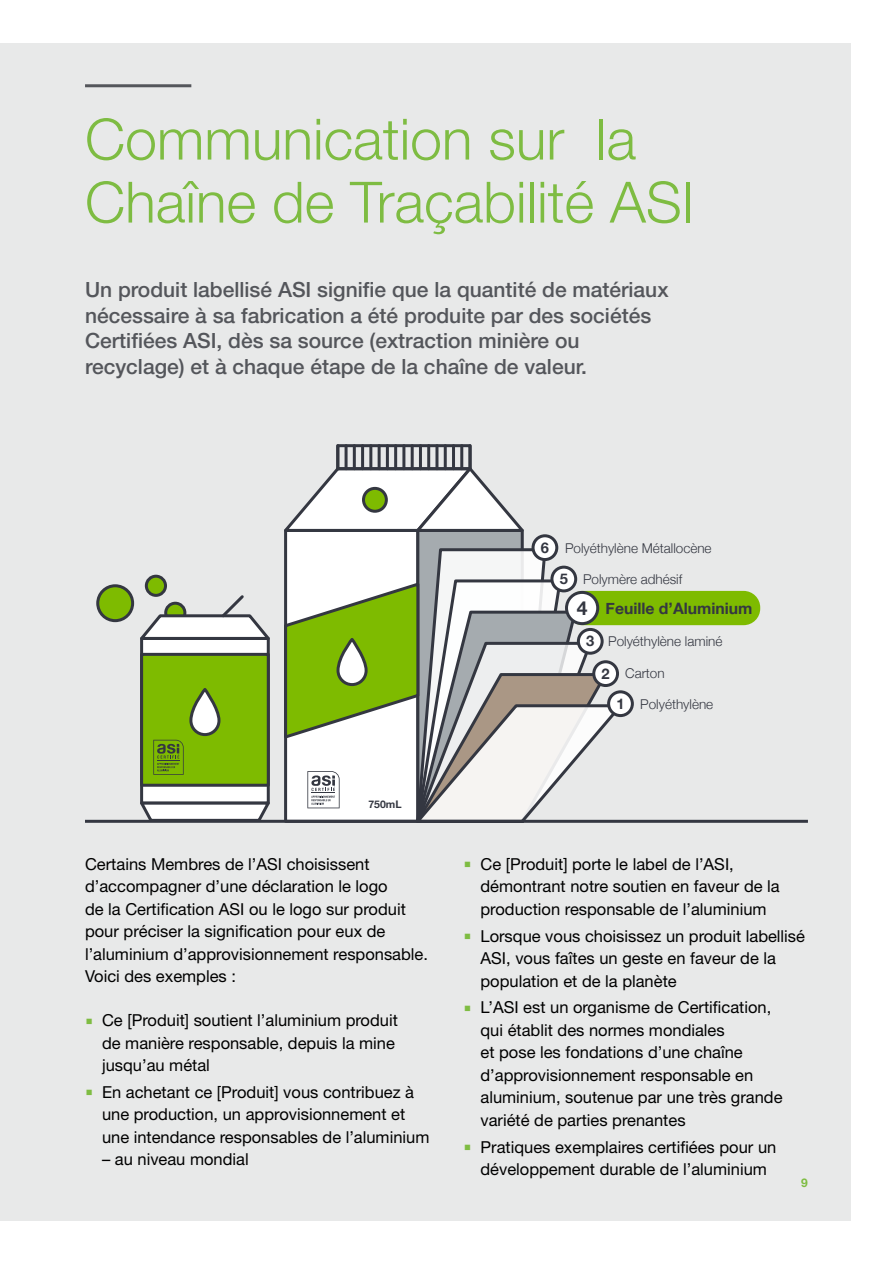
<style>
.page{position:relative;width:893px;height:1263px;background:#fff}
.page>*{position:absolute;margin:0;border:0;box-sizing:border-box;transform-origin:0 0}
.t1{font:300 57px/63px "Helvetica Neue LT";color:#7ebc42}
.t2{font:500 21px/25.5px "Helvetica Neue LT";color:#54565b}
.t3{font:700 19.2px "Helvetica Neue";color:#343741}
.t4{font:16.5px/22.5px "Helvetica Neue LT";color:#000}
.t5{font:700 15.75px "Helvetica Neue";color:#343741}
.t6{font:700 14.7px "Helvetica Neue";color:#343741}
.t7{font:300 13.5px "Helvetica Neue";color:#343741}
.t8{font:700 12px "Helvetica Neue LT";color:#7ebc42}
.t9{font:700 10.5px "Helvetica Neue";color:#343741}
.s1{color:#7ebc42}
</style>
<div class="page">
<div style="left:0;top:43px;width:850px;height:1177px;background:#e8e9e9"></div>
<hr style="left:85px;top:84px;width:106px;height:3px;background:#54565b">
<div style="left:146px;top:576px;width:20px;height:19px;background:#7ebb00;border-radius:50%"></div>
<div style="left:145px;top:575px;width:22px;height:22px;border:3px solid #343741;border-radius:50%"></div>
<div style="left:142px;top:638px;width:126px;height:165px;background:#fff"></div>
<svg style="left:137px;top:800px;width:136px;height:20px"></svg>
<div style="left:142px;top:654px;width:126px;height:131px;background:#7ebb00"></div>
<div style="left:140px;top:653px;width:130px;height:134px;border:3px solid #343741"></div>
<div style="left:98px;top:586px;width:35px;height:35px;background:#7ebb00;border-radius:50%"></div>
<div style="left:96px;top:584px;width:38px;height:38px;border:3px solid #343741;border-radius:50%"></div>
<svg style="left:140px;top:592px;width:130px;height:49px"></svg>
<svg style="left:153px;top:740px;width:31px;height:35px"></svg>
<div style="left:286px;top:530px;width:132px;height:291px;background:#fff"></div>
<div style="left:418px;top:530px;width:104px;height:291px;background:#a5abaf"></div>
<svg style="left:284px;top:464px;width:240px;height:71px"></svg>
<div style="left:336px;top:444px;width:136px;height:26px;border:3px solid #343741"></div>
<hr style="left:345px;top:446px;width:3px;height:23px;background:#343741">
<hr style="left:361px;top:446px;width:3px;height:23px;background:#343741">
<hr style="left:369px;top:446px;width:3px;height:23px;background:#343741">
<hr style="left:378px;top:446px;width:3px;height:23px;background:#343741">
<hr style="left:386px;top:446px;width:3px;height:23px;background:#343741">
<hr style="left:394px;top:446px;width:3px;height:23px;background:#343741">
<hr style="left:402px;top:446px;width:3px;height:23px;background:#343741">
<hr style="left:411px;top:446px;width:3px;height:23px;background:#343741">
<hr style="left:419px;top:446px;width:3px;height:23px;background:#343741">
<hr style="left:427px;top:446px;width:3px;height:23px;background:#343741">
<hr style="left:435px;top:446px;width:3px;height:23px;background:#343741">
<hr style="left:444px;top:446px;width:3px;height:23px;background:#343741">
<hr style="left:452px;top:446px;width:3px;height:23px;background:#343741">
<hr style="left:460px;top:446px;width:3px;height:23px;background:#343741">
<hr style="left:469px;top:446px;width:3px;height:23px;background:#343741">
<hr style="left:353px;top:446px;width:3px;height:23px;background:#343741">
<hr style="left:336px;top:446px;width:3px;height:23px;background:#343741">
<div style="left:363px;top:488px;width:23px;height:23px;background:#7ebb00;border-radius:50%"></div>
<div style="left:362px;top:487px;width:26px;height:26px;border:3px solid #343741;border-radius:50%"></div>
<hr style="left:85px;top:820px;width:723px;height:3px;background:#343741">
<svg style="left:191px;top:689px;width:28px;height:46px"></svg>
<div style="left:189px;top:688px;width:31px;height:48px;border:3px solid #343741;border-radius:14px"></div>
<div style="left:533px;top:536px;width:24px;height:23px;background:#fff;border-radius:50%"></div>
<div style="left:532px;top:534px;width:26px;height:27px;border:3px solid #343741;border-radius:50%"></div>
<svg style="left:609px;top:692px;width:23px;height:23px"></svg>
<div style="left:607px;top:690px;width:27px;height:27px;border:3px solid #343741;border-radius:50%"></div>
<div style="left:566px;top:591px;width:194px;height:34px;background:#7ebb00;border-radius:17px"></div>
<svg style="left:283px;top:546px;width:342px;height:277px"></svg>
<h1 class="t1" style="left:85px;top:107px;width:611px">Communication sur la<br>Chaîne de Traçabilité ASI</h1>
<p class="t2" style="left:85px;top:277px;width:585px">Un produit labellisé ASI signifie que la quantité de matériaux nécessaire à sa fabrication a été produite par des sociétés Certifiées ASI, dès sa source (extraction minière ou recyclage) et à chaque étape de la chaîne de valeur.</p>
<p class="t9" style="left:368px;top:795px;width:35px">750mL</p>
<p class="t4" style="left:85px;top:852px;width:344px">Certains Membres de l’ASI choisissent d’accompagner d’une déclaration le logo<br>de la Certification ASI ou le logo sur produit pour préciser la signification pour eux de l’aluminium d’approvisionnement responsable.<br>Voici des exemples :</p>
<p class="t4" style="left:102px;top:1009px;width:297px;text-indent:-17px"><span class="s1">▪</span> Ce [Produit] soutient l’aluminium produit de manière responsable, depuis la mine jusqu’au métal</p>
<p class="t4" style="left:102px;top:1080px;width:329px;text-indent:-17px"><span class="s1">▪</span> En achetant ce [Produit] vous contribuez à une production, un approvisionnement et une intendance responsables de l’aluminium</p>
<p class="t4" style="left:102px;top:1148px;width:148px">– au niveau mondial</p>
<p class="t6" style="left:541px;top:536px;width:10px">6</p>
<p class="t7" style="left:565px;top:537px;width:148px">Polyéthylène Métallocène</p>
<p class="t6" style="left:560px;top:567px;width:10px">5</p>
<p class="t7" style="left:583px;top:568px;width:101px">Polymère adhésif</p>
<p class="t3" style="left:577px;top:593px;width:12px">4</p>
<p class="t6" style="left:586px;top:629px;width:10px">3</p>
<p class="t5" style="left:606px;top:596px;width:148px">Feuille d’Aluminium</p>
<p class="t7" style="left:608px;top:630px;width:116px">Polyéthylène laminé</p>
<p class="t6" style="left:602px;top:662px;width:10px">2</p>
<p class="t7" style="left:625px;top:662px;width:41px">Carton</p>
<p class="t6" style="left:616px;top:692px;width:10px">1</p>
<p class="t7" style="left:640px;top:693px;width:75px">Polyéthylène</p>
<p class="t4" style="left:480px;top:852px;width:301px;text-indent:-17px"><span class="s1">▪</span> Ce [Produit] porte le label de l’ASI, démontrant notre soutien en faveur de la production responsable de l’aluminium</p>
<p class="t4" style="left:480px;top:924px;width:326px;text-indent:-17px"><span class="s1">▪</span> Lorsque vous choisissez un produit labellisé<br>ASI, vous faîtes un geste en faveur de la population et de la planète</p>
<p class="t4" style="left:480px;top:996px;width:303px;text-indent:-17px"><span class="s1">▪</span> L’ASI est un organisme de Certification, qui établit des normes mondiales<br>et pose les fondations d’une chaîne d’approvisionnement responsable en aluminium, soutenue par une très grande variété de parties prenantes</p>
<p class="t4" style="left:463px;top:1135px;width:314px;text-align:center"><span class="s1">▪</span> Pratiques exemplaires certifiées pour un développement durable de l’aluminium</p>
<p class="t8" style="left:801px;top:1175px;width:8px">9</p>
</div>
